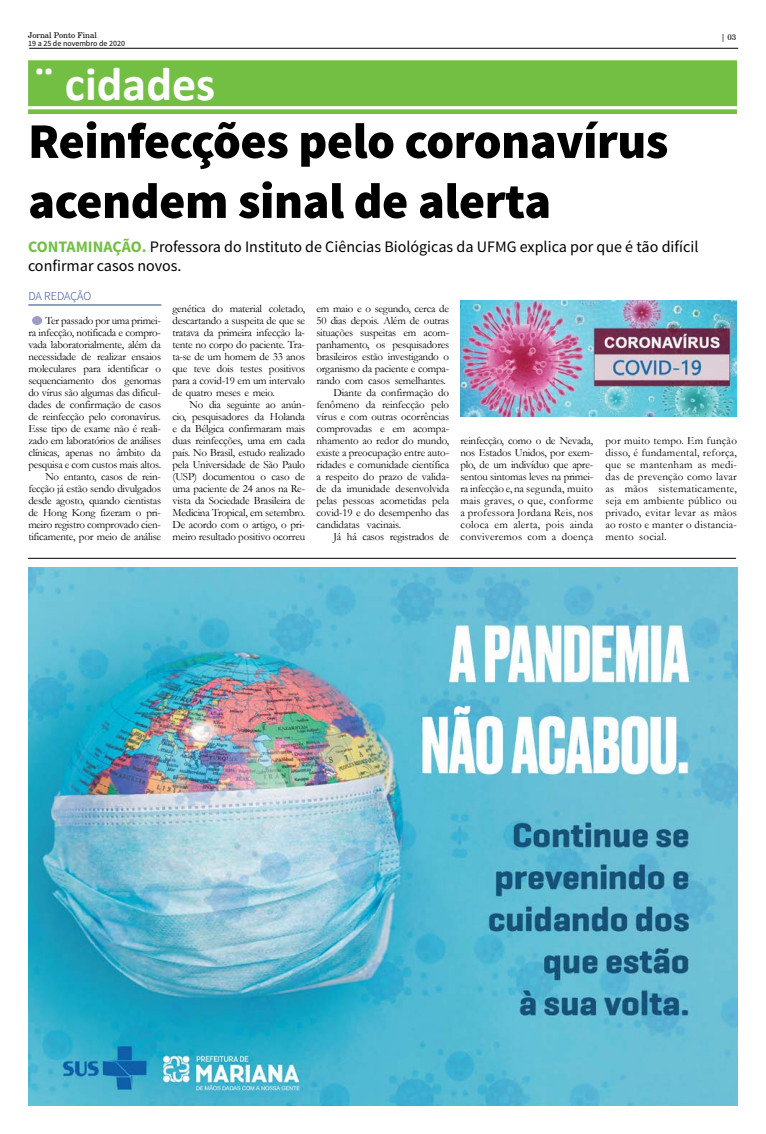
<style>
.page{position:relative;width:766px;height:1134px;background:#fff}
.page>*{position:absolute;margin:0;border:0;box-sizing:border-box;transform-origin:0 0}
.t1{font:900 50px/60px "Source Sans Pro";letter-spacing:-.01em;color:#000}
.t2{font:700 48px "Calibri";color:#fff}
.t3{font:16px/19.2px "Source Sans Pro";color:#000}
.t4{font:300 12px "Source Sans Pro";letter-spacing:-.01em;color:#25408f}
.t5{font:11px/12px "Garamond";letter-spacing:-.02em;color:#000;text-align:justify}
.t6{font:8px "Source Sans Pro";color:#000}
.t7{font:8px "Century Schlbk Cyrillic BT";color:#000}
.s1{font-weight:700;color:#72bf44}
</style>
<div class="page">
<hr style="left:29px;top:48px;width:709px;height:1px;background:#000">
<hr style="left:28px;top:558px;width:707px;height:1px;background:#000">
<div style="left:29px;top:61px;width:707px;height:45px;background:#72bf44"></div>
<div style="left:28px;top:60px;width:708px;height:46px;border:1px solid #72bf44"></div>
<hr style="left:29px;top:110px;width:707px;height:4px;background:#72bf44">
<div style="left:28px;top:109px;width:708px;height:5px;border:1px solid #72bf44"></div>
<hr style="left:28px;top:305px;width:133px;height:1px;background:#25408f">
<div style="left:32px;top:316px;width:10px;height:9px;background:#9b9bc5;border-radius:50%"></div>
<img style="left:460px;top:300px;width:276px;height:116px">
<img style="left:28px;top:567px;width:709px;height:539px">
<p class="t7" style="left:28px;top:30px;width:70px">Jornal Ponto Final</p>
<p class="t6" style="left:28px;top:38px;width:98px">19 a 25 de novembro de 2020</p>
<p class="t7" style="left:721px;top:32px;width:16px">| 03</p>
<h2 class="t2" style="left:34px;top:53px;width:183px">¨ cidades</h2>
<h1 class="t1" style="left:28px;top:114px;width:641px">Reinfecções pelo coronavírus acendem sinal de alerta</h1>
<h3 class="t3" style="left:28px;top:238px;width:671px"><span class="s1">CONTAMINAÇÃO.</span> Professora do Instituto de Ciências Biológicas da UFMG explica por que é tão difícil confirmar casos novos.</h3>
<p class="t4" style="left:28px;top:289px;width:64px">DA REDAÇÃO</p>
<p class="t5" style="left:28px;top:314px;width:134px;text-align:right">Ter passado por uma primei-<br>ra infecção, notificada e compro&shy;vada laboratorialmente, além da necessidade de realizar ensaios moleculares para identificar o sequenciamento dos genomas do vírus são algumas das dificul&shy;dades de confirmação de casos de reinfecção pelo coronavírus.<br>Esse tipo de exame não é reali&shy;zado em laboratórios de análises clínicas, apenas no âmbito da pesquisa e com custos mais altos.<br>No entanto, casos de rein&shy;fecção já estão sendo divulgados desde agosto, quando cientistas de Hong Kong fizeram o pri&shy;meiro registro comprovado cien&shy;tificamente, por meio de análise</p>
<p class="t5" style="left:172px;top:302px;width:134px">genética do material coletado, descartando a suspeita de que se tratava da primeira infecção la&shy;tente no corpo do paciente. Tra&shy;ta-se de um homem de 33 anos que teve dois testes positivos para a covid-19 em um intervalo de quatro meses e meio.</p>
<p class="t5" style="left:316px;top:302px;width:134px">em maio e o segundo, cerca de</p>
<p class="t5" style="left:316px;top:314px;width:134px">50 dias depois. Além de outras</p>
<p class="t5" style="left:316px;top:326px;width:134px">situações suspeitas em acom-</p>
<p class="t5" style="left:316px;top:338px;width:134px">panhamento, os pesquisadores</p>
<p class="t5" style="left:316px;top:350px;width:134px">brasileiros estão investigando o</p>
<p class="t5" style="left:316px;top:362px;width:134px">organismo da paciente e compa-</p>
<p class="t5" style="left:316px;top:374px;width:131px">rando com casos semelhantes.</p>
<p class="t5" style="left:333px;top:386px;width:117px">Diante da confirmação do</p>
<p class="t5" style="left:316px;top:398px;width:134px">fenômeno da reinfecção pelo</p>
<p class="t5" style="left:316px;top:410px;width:134px">vírus e com outras ocorrências</p>
<p class="t5" style="left:316px;top:422px;width:134px">comprovadas e em acompa-</p>
<p class="t5" style="left:316px;top:434px;width:134px">nhamento ao redor do mundo,</p>
<p class="t5" style="left:316px;top:446px;width:134px">existe a preocupação entre auto-</p>
<p class="t5" style="left:316px;top:458px;width:134px">ridades e comunidade científica</p>
<p class="t5" style="left:316px;top:470px;width:134px">a respeito do prazo de valida-</p>
<p class="t5" style="left:316px;top:482px;width:134px">de da imunidade desenvolvida</p>
<p class="t5" style="left:316px;top:494px;width:134px">pelas pessoas acometidas pela</p>
<p class="t5" style="left:316px;top:506px;width:134px">covid-19 e do desempenho das</p>
<p class="t5" style="left:316px;top:518px;width:86px">candidatas vacinais.</p>
<p class="t5" style="left:333px;top:530px;width:117px">Já há casos registrados de</p>
<p class="t5" style="left:172px;top:398px;width:134px;text-indent:17px">No dia seguinte ao anún&shy;cio, pesquisadores da Holanda e da Bélgica confirmaram mais duas reinfecções, uma em cada país. No Brasil, estudo realizado pela Universidade de São Paulo (USP) documentou o caso de uma paciente de 24 anos na Re&shy;vista da Sociedade Brasileira de Medicina Tropical, em setembro.<br>De acordo com o artigo, o pri&shy;meiro resultado positivo ocorreu</p>
<p class="t5" style="left:460px;top:434px;width:134px">reinfecção, como o de Nevada, nos Estados Unidos, por exem&shy;plo, de um indivíduo que apre&shy;sentou sintomas leves na primei&shy;ra infecção e, na segunda, muito mais graves, o que, conforme a professora Jordana Reis, nos coloca em alerta, pois ainda conviveremos com a doença</p>
<p class="t5" style="left:605px;top:434px;width:133px">por muito tempo. Em função disso, é fundamental, reforça, que se mantenham as medi&shy;das de prevenção como lavar as mãos sistematicamente, seja em ambiente público ou privado, evitar levar as mãos ao rosto e manter o distancia&shy;mento social.</p>
</div>
